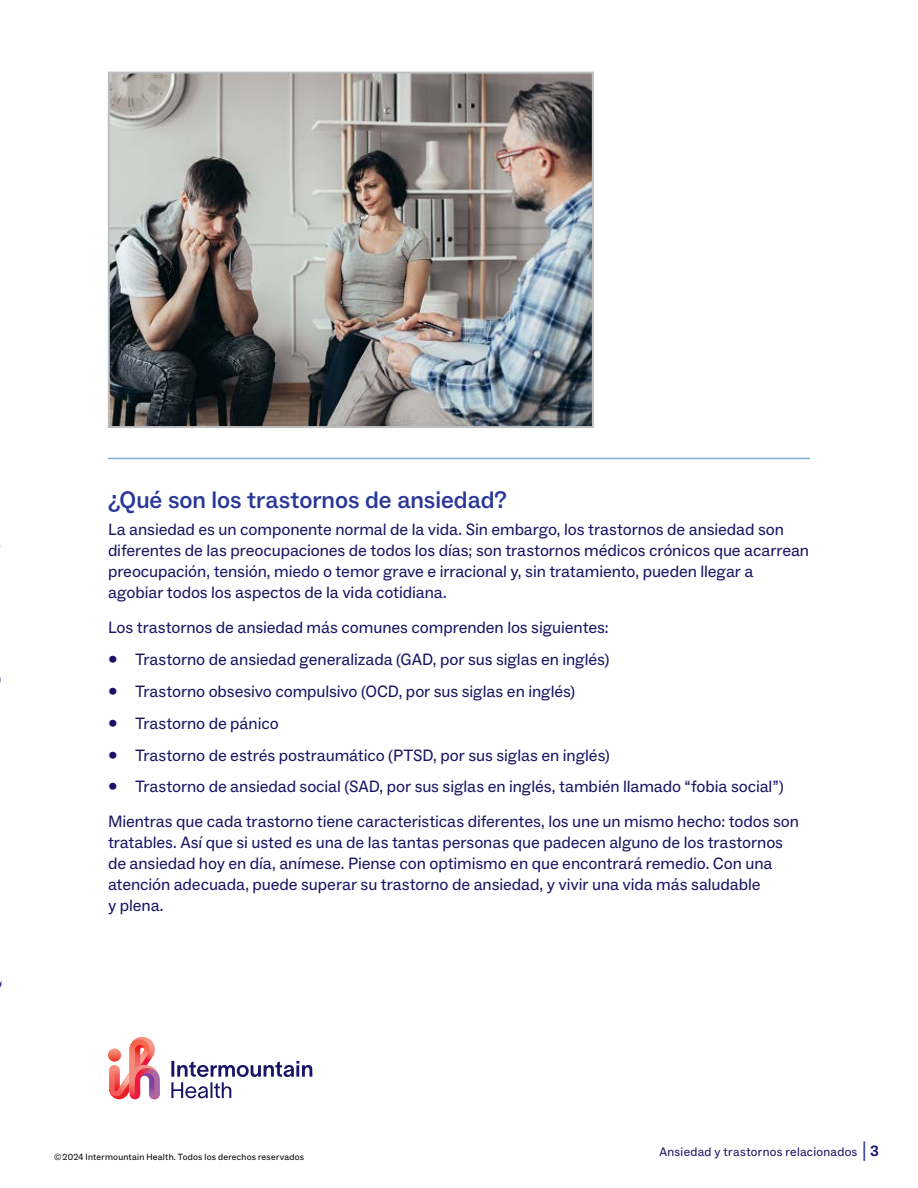
<style>
.page{position:relative;width:918px;height:1188px;background:#fff}
.page>*{position:absolute;margin:0;border:0;box-sizing:border-box;transform-origin:0 0}
.head_2{font:500 24px "ABC Social";color:#293896}
.Opening_paragraph{font:16.5px/21px "ABC Social";letter-spacing:.01em;color:#1b1464}
.t1{font:12.3px "ABC Social";letter-spacing:.025em;color:#1b1464}
.t2{font:9px "ABC Social";letter-spacing:.025em;color:#000}
.s1{font-size:19.5px;color:#293896}
.s2{font-weight:700;font-size:15px}
</style>
<div class="page">
<svg style="left:0;top:545px;width:2px;height:443px"></svg>
<svg style="left:171px;top:1061px;width:141px;height:37px"></svg>
<svg style="left:109px;top:1037px;width:51px;height:62px"></svg>
<hr style="left:108px;top:458px;width:702px;height:1px;background:#7cafd1">
<img style="left:111px;top:75px;width:480px;height:350px">
<div style="left:108px;top:72px;width:486px;height:356px;border:2px solid #bcbec0"></div>
<p class="head_2" style="left:108px;top:485px;width:400px">¿Qué son los trastornos de ansiedad?</p>
<p class="Opening_paragraph" style="left:108px;top:519px;width:703px">La ansiedad es un componente normal de la vida. Sin embargo, los trastornos de ansiedad son diferentes de las preocupaciones de todos los días; son trastornos médicos crónicos que acarrean preocupación, tensión, miedo o temor grave e irracional y, sin tratamiento, pueden llegar a agobiar todos los aspectos de la vida cotidiana.</p>
<p class="Opening_paragraph" style="left:108px;top:618px;width:502px">Los trastornos de ansiedad más comunes comprenden los siguientes:</p>
<p class="Opening_paragraph" style="left:108px;top:649px;width:503px">• Trastorno de ansiedad generalizada (GAD, por sus siglas en inglés)</p>
<p class="Opening_paragraph" style="left:108px;top:681px;width:469px">• Trastorno obsesivo compulsivo (OCD, por sus siglas en inglés)</p>
<p class="Opening_paragraph" style="left:108px;top:713px;width:172px">• Trastorno de pánico</p>
<p class="Opening_paragraph" style="left:108px;top:745px;width:504px">• Trastorno de estrés postraumático (PTSD, por sus siglas en inglés)</p>
<p class="Opening_paragraph" style="left:108px;top:777px;width:677px">• Trastorno de ansiedad social (SAD, por sus siglas en inglés, también llamado “fobia social”)</p>
<p class="Opening_paragraph" style="left:108px;top:812px;width:693px">Mientras que cada trastorno tiene caracteristicas diferentes, los une un mismo hecho: todos son tratables. Así que si usted es una de las tantas personas que padecen alguno de los trastornos de ansiedad hoy en día, anímese. Piense con optimismo en que encontrará remedio. Con una atención adecuada, puede superar su trastorno de ansiedad, y vivir una vida más saludable<br>y plena.</p>
<p class="t2" style="left:54px;top:1152px;width:251px">© 2024 Intermountain Health. Todos los derechos reservados</p>
<p class="t1" style="left:659px;top:1144px;width:221px">Ansiedad y trastornos relacionados <span class="s1">|</span> <span class="s2">3</span></p>
</div>
